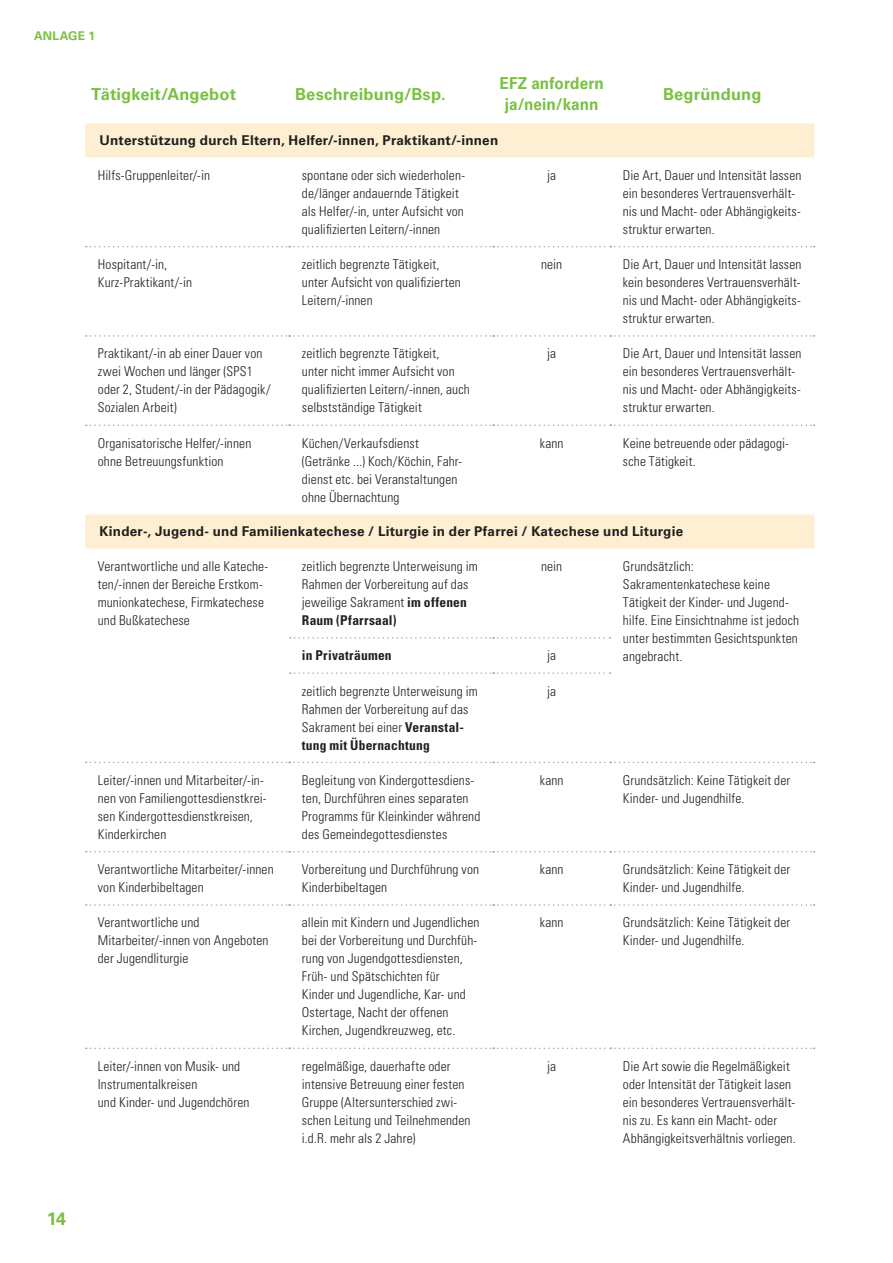
<style>
.page{position:relative;width:893px;height:1263px;background:#fff}
.page>*{position:absolute;margin:0;border:0;box-sizing:border-box;transform-origin:0 0}
.t1{font:700 18px "Univers LT Std";color:#79c142}
.t2{font:700 16.5px "Univers LT Std";letter-spacing:.01em;color:#79c142}
.t3{font:700 16.5px/21px "Univers LT Std";letter-spacing:.01em;color:#79c142;text-align:center;scale:.93 1}
.t4{font:300 condensed 13.5px/18px "Univers LT Std";letter-spacing:.01em;color:#231f20}
.t5{font:700 13.5px "Univers LT Std";letter-spacing:.015em;color:#231f20}
.t6{font:700 condensed 13.5px "Univers LT Std";letter-spacing:.02em;color:#231f20}
.t7{font:700 12px "Univers LT Std";letter-spacing:.015em;color:#79c142}
.s1{font-weight:700}
</style>
<div class="page">
<svg style="left:85px;top:123px;width:729px;height:425px"></svg>
<svg style="left:86px;top:335px;width:729px;height:2px"></svg>
<svg style="left:86px;top:424px;width:729px;height:2px"></svg>
<svg style="left:86px;top:762px;width:729px;height:1px"></svg>
<svg style="left:86px;top:851px;width:729px;height:1px"></svg>
<svg style="left:86px;top:904px;width:729px;height:2px"></svg>
<svg style="left:86px;top:246px;width:729px;height:1px"></svg>
<svg style="left:290px;top:637px;width:320px;height:2px"></svg>
<svg style="left:290px;top:672px;width:320px;height:2px"></svg>
<svg style="left:86px;top:1047px;width:729px;height:2px"></svg>
<p class="t7" style="left:34px;top:29px;width:63px">ANLAGE 1</p>
<p class="t2" style="left:91px;top:84px;width:147px">Tätigkeit/Angebot</p>
<p class="t2" style="left:295px;top:84px;width:152px">Beschreibung/Bsp.</p>
<p class="t3" style="left:499px;top:73px;width:114px">EFZ anfordern ja/nein/kann</p>
<p class="t2" style="left:663px;top:84px;width:100px">Begründung</p>
<p class="t5" style="left:100px;top:133px;width:400px">Unterstützung durch Eltern, Helfer/-innen, Praktikant/-innen</p>
<p class="t4" style="left:98px;top:166px;width:114px">Hilfs-Gruppenleiter/-in</p>
<p class="t4" style="left:302px;top:166px;width:165px">spontane oder sich wiederholen&shy;de/länger andauernde Tätigkeit als Helfer/-in, unter Aufsicht von qualifizierten Leitern/-innen</p>
<p class="t4" style="left:547px;top:166px;width:11px">ja</p>
<p class="t4" style="left:623px;top:166px;width:180px">Die Art, Dauer und Intensität lassen ein besonderes Vertrauensverhält&shy;nis und Macht- oder Abhängigkeits&shy;struktur erwarten.</p>
<p class="t4" style="left:98px;top:255px;width:96px">Hospitant/-in,<br>Kurz-Praktikant/-in</p>
<p class="t4" style="left:302px;top:255px;width:160px">zeitlich begrenzte Tätigkeit, unter Aufsicht von qualifizierten<br>Leitern/-innen</p>
<p class="t4" style="left:541px;top:255px;width:23px">nein</p>
<p class="t4" style="left:623px;top:255px;width:180px;text-align:justify">Die Art, Dauer und Intensität lassen kein besonderes Vertrauensverhält&shy;nis und Macht- oder Abhängigkeits&shy;struktur erwarten.</p>
<p class="t4" style="left:98px;top:345px;width:174px">Praktikant/-in ab einer Dauer von zwei Wochen und länger (SPS1 oder 2, Student/-in der Pädagogik/<br>Sozialen Arbeit)</p>
<p class="t4" style="left:302px;top:345px;width:169px">zeitlich begrenzte Tätigkeit,<br>unter nicht immer Aufsicht von qualifizierten Leitern/-innen, auch selbstständige Tätigkeit</p>
<p class="t4" style="left:547px;top:345px;width:11px">ja</p>
<p class="t4" style="left:623px;top:345px;width:180px">Die Art, Dauer und Intensität lassen ein besonderes Vertrauensverhält&shy;nis und Macht- oder Abhängigkeits&shy;struktur erwarten.</p>
<p class="t4" style="left:98px;top:434px;width:155px">Organisatorische Helfer/-innen ohne Betreuungsfunktion</p>
<p class="t4" style="left:302px;top:434px;width:162px">Küchen/Verkaufsdienst (Getränke ...) Koch/Köchin, Fahr&shy;dienst etc. bei Veranstaltungen ohne Übernachtung</p>
<p class="t4" style="left:540px;top:434px;width:25px">kann</p>
<p class="t4" style="left:623px;top:434px;width:168px">Keine betreuende oder pädagogi&shy;sche Tätigkeit.</p>
<p class="t5" style="left:100px;top:524px;width:585px">Kinder-, Jugend- und Familienkatechese / Liturgie in der Pfarrei / Katechese und Liturgie</p>
<p class="t4" style="left:98px;top:557px;width:172px">Verantwortliche und alle Kateche&shy;ten/-innen der Bereiche Erstkom&shy;munionkatechese, Firmkatechese und Bußkatechese</p>
<p class="t4" style="left:302px;top:557px;width:177px">zeitlich begrenzte Unterweisung im<br>Rahmen der Vorbereitung auf das jeweilige Sakrament <span class="s1">im offenen<br>Raum (Pfarrsaal)</span></p>
<p class="t4" style="left:541px;top:557px;width:23px">nein</p>
<p class="t4" style="left:623px;top:557px;width:178px">Grundsätzlich:<br>Sakramentenkatechese keine<br>Tätigkeit der Kinder- und Jugend&shy;hilfe. Eine Einsichtnahme ist jedoch unter bestimmten Gesichtspunkten</p>
<p class="t6" style="left:302px;top:647px;width:91px">in Privaträumen</p>
<p class="t4" style="left:547px;top:646px;width:11px">ja</p>
<p class="t4" style="left:623px;top:647px;width:61px">angebracht.</p>
<p class="t4" style="left:302px;top:682px;width:177px">zeitlich begrenzte Unterweisung im<br>Rahmen der Vorbereitung auf das<br>Sakrament bei einer <span class="s1">Veranstal&shy;tung mit Übernachtung</span></p>
<p class="t4" style="left:547px;top:682px;width:11px">ja</p>
<p class="t4" style="left:98px;top:771px;width:170px">Leiter/-innen und Mitarbeiter/-in&shy;nen von Familiengottesdienstkrei&shy;sen Kindergottesdienstkreisen,<br>Kinderkirchen</p>
<p class="t4" style="left:302px;top:771px;width:180px">Begleitung von Kindergottesdiens&shy;ten, Durchführen eines separaten Programms für Kleinkinder während des Gemeindegottesdienstes</p>
<p class="t4" style="left:540px;top:771px;width:25px">kann</p>
<p class="t4" style="left:623px;top:771px;width:169px">Grundsätzlich: Keine Tätigkeit der<br>Kinder- und Jugendhilfe.</p>
<p class="t4" style="left:98px;top:860px;width:177px">Verantwortliche Mitarbeiter/-innen von Kinderbibeltagen</p>
<p class="t4" style="left:302px;top:860px;width:179px">Vorbereitung und Durchführung von<br>Kinderbibeltagen</p>
<p class="t4" style="left:540px;top:860px;width:25px">kann</p>
<p class="t4" style="left:623px;top:860px;width:169px">Grundsätzlich: Keine Tätigkeit der<br>Kinder- und Jugendhilfe.</p>
<p class="t4" style="left:98px;top:913px;width:172px">Verantwortliche und<br>Mitarbeiter/-innen von Angeboten der Jugendliturgie</p>
<p class="t4" style="left:302px;top:913px;width:179px">allein mit Kindern und Jugendlichen bei der Vorbereitung und Durchfüh&shy;rung von Jugendgottesdiensten,<br>Früh- und Spätschichten für<br>Kinder und Jugendliche, Kar- und<br>Ostertage, Nacht der offenen<br>Kirchen, Jugendkreuzweg, etc.</p>
<p class="t4" style="left:540px;top:913px;width:25px">kann</p>
<p class="t4" style="left:623px;top:913px;width:169px">Grundsätzlich: Keine Tätigkeit der<br>Kinder- und Jugendhilfe.</p>
<p class="t4" style="left:98px;top:1057px;width:153px">Leiter/-innen von Musik- und<br>Instrumentalkreisen<br>und Kinder- und Jugendchören</p>
<p class="t4" style="left:302px;top:1057px;width:170px">regelmäßige, dauerhafte oder intensive Betreuung einer festen<br>Gruppe (Altersunterschied zwi&shy;schen Leitung und Teilnehmenden i.d.R. mehr als 2 Jahre)</p>
<p class="t4" style="left:547px;top:1057px;width:11px">ja</p>
<p class="t4" style="left:623px;top:1057px;width:174px">Die Art sowie die Regelmäßigkeit oder Intensität der Tätigkeit lasen ein besonderes Vertrauensverhält&shy;nis zu. Es kann ein Macht- oder Abhängigkeitsverhältnis vorliegen.</p>
<h1 class="t1" style="left:47px;top:1208px;width:21px">14</h1>
</div>
